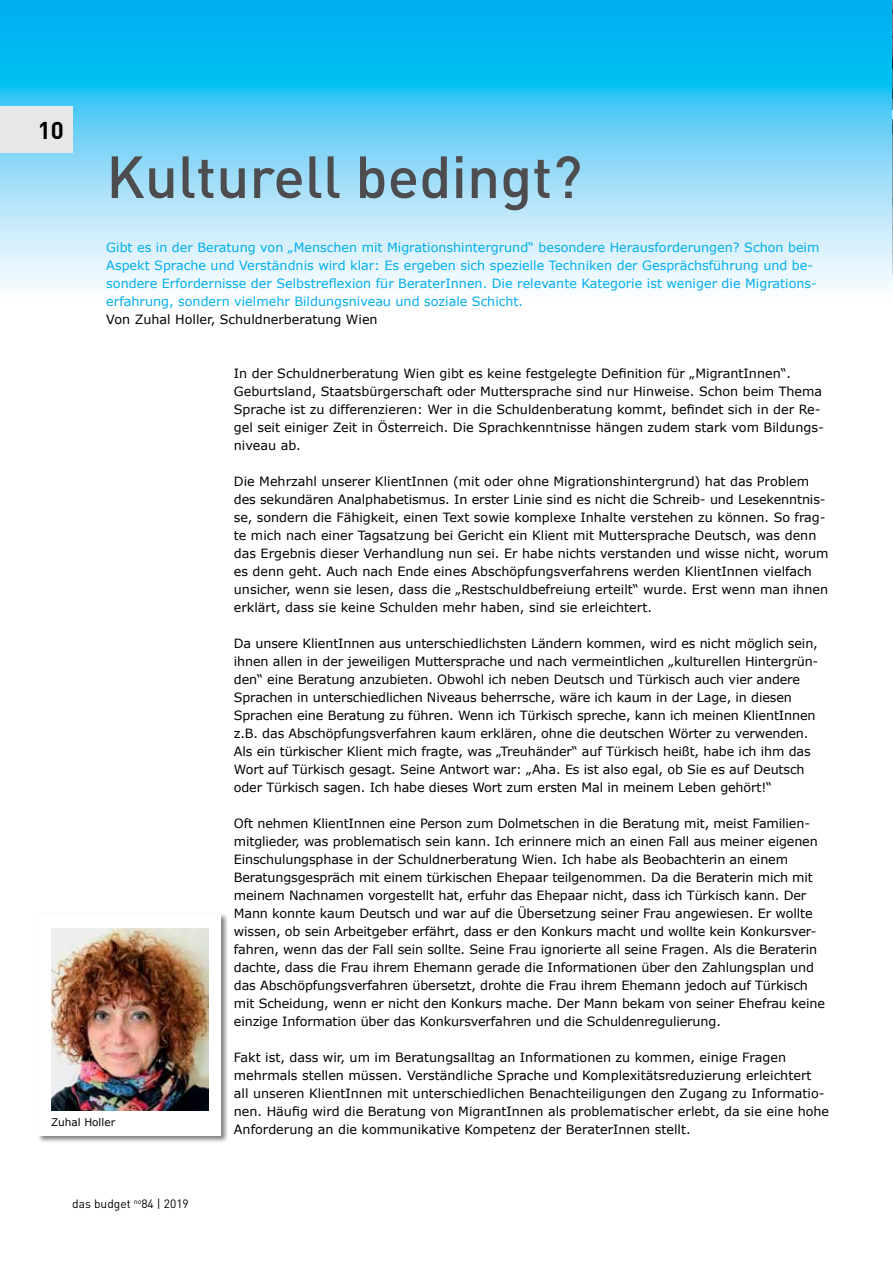
<style>
.page{position:relative;width:893px;height:1263px;background:#fff}
.page>*{position:absolute;margin:0;border:0;box-sizing:border-box;transform-origin:0 0}
.t1{font:500 58.5px "DINOT";color:#4d4d4f}
.t2{font:700 24px "DINOT";color:#000}
.t3{font:12.75px/18px "Verdana";letter-spacing:-.01em;color:#000}
.t4{font:12.75px/18px "Verdana";color:#00aeef}
.t5{font:12px "DINOT";color:#000}
.t6{font:10.5px "Verdana";color:#000}
</style>
<div class="page">
<svg style="left:0;top:0;width:892px;height:289px;background:#6fd3f6"></svg>
<div style="left:37px;top:913px;width:191px;height:230px;background:#000;opacity:.5"></div>
<div style="left:38px;top:914px;width:183px;height:221px;background:#fff"></div>
<img style="left:51px;top:928px;width:157px;height:183px">
<img style="left:892px;top:0;width:1px;height:286px">
<div style="left:0;top:106px;width:72px;height:47px;background:#e6e7e8"></div>
<h2 class="t2" style="left:38px;top:114px;width:28px">10</h2>
<h1 class="t1" style="left:106px;top:137px;width:477px">Kulturell bedingt?</h1>
<p class="t4" style="left:106px;top:238px;width:715px">Gibt es in der Beratung von „Menschen mit Migrationshintergrund“ besondere Herausforderungen? Schon beim Aspekt Sprache und Verständnis wird klar: Es ergeben sich spezielle Techniken der Gesprächsführung und be&shy;sondere Erfordernisse der Selbstreflexion für BeraterInnen. Die relevante Kategorie ist weniger die Migrations&shy;erfahrung, sondern vielmehr Bildungsniveau und soziale Schicht.</p>
<p class="t3" style="left:106px;top:310px;width:273px">Von Zuhal Holler, Schuldnerberatung Wien</p>
<p class="t6" style="left:51px;top:1115px;width:66px">Zuhal Holler</p>
<p class="t5" style="left:72px;top:1196px;width:118px">das budget <sup>no</sup>84 | 2019</p>
<p class="t3" style="left:234px;top:364px;width:591px">In der Schuldnerberatung Wien gibt es keine festgelegte Definition für „MigrantInnen“.<br>Geburtsland, Staatsbürgerschaft oder Muttersprache sind nur Hinweise. Schon beim Thema Sprache ist zu differenzieren: Wer in die Schuldenberatung kommt, befindet sich in der Re&shy;gel seit einiger Zeit in Österreich. Die Sprachkenntnisse hängen zudem stark vom Bildungs&shy;niveau ab.</p>
<p class="t3" style="left:234px;top:472px;width:596px">Die Mehrzahl unserer KlientInnen (mit oder ohne Migrationshintergrund) hat das Problem des sekundären Analphabetismus. In erster Linie sind es nicht die Schreib- und Lesekenntnis&shy;se, sondern die Fähigkeit, einen Text sowie komplexe Inhalte verstehen zu können. So frag&shy;te mich nach einer Tagsatzung bei Gericht ein Klient mit Muttersprache Deutsch, was denn das Ergebnis dieser Verhandlung nun sei. Er habe nichts verstanden und wisse nicht, worum es denn geht. Auch nach Ende eines Abschöpfungsverfahrens werden KlientInnen vielfach unsicher, wenn sie lesen, dass die „Restschuldbefreiung erteilt“ wurde. Erst wenn man ihnen erklärt, dass sie keine Schulden mehr haben, sind sie erleichtert.</p>
<p class="t3" style="left:234px;top:634px;width:586px">Da unsere KlientInnen aus unterschiedlichsten Ländern kommen, wird es nicht möglich sein, ihnen allen in der jeweiligen Muttersprache und nach vermeintlichen „kulturellen Hintergrün&shy;den“ eine Beratung anzubieten. Obwohl ich neben Deutsch und Türkisch auch vier andere Sprachen in unterschiedlichen Niveaus beherrsche, wäre ich kaum in der Lage, in diesen Sprachen eine Beratung zu führen. Wenn ich Türkisch spreche, kann ich meinen KlientInnen z.B. das Abschöpfungsverfahren kaum erklären, ohne die deutschen Wörter zu verwenden.<br>Als ein türkischer Klient mich fragte, was „Treuhänder“ auf Türkisch heißt, habe ich ihm das Wort auf Türkisch gesagt. Seine Antwort war: „Aha. Es ist also egal, ob Sie es auf Deutsch oder Türkisch sagen. Ich habe dieses Wort zum ersten Mal in meinem Leben gehört!“</p>
<p class="t3" style="left:234px;top:814px;width:593px">Oft nehmen KlientInnen eine Person zum Dolmetschen in die Beratung mit, meist Familien&shy;mitglieder, was problematisch sein kann. Ich erinnere mich an einen Fall aus meiner eigenen Einschulungsphase in der Schuldnerberatung Wien. Ich habe als Beobachterin an einem Beratungsgespräch mit einem türkischen Ehepaar teilgenommen. Da die Beraterin mich mit meinem Nachnamen vorgestellt hat, erfuhr das Ehepaar nicht, dass ich Türkisch kann. Der Mann konnte kaum Deutsch und war auf die Übersetzung seiner Frau angewiesen. Er wollte wissen, ob sein Arbeitgeber erfährt, dass er den Konkurs macht und wollte kein Konkursver&shy;fahren, wenn das der Fall sein sollte. Seine Frau ignorierte all seine Fragen. Als die Beraterin dachte, dass die Frau ihrem Ehemann gerade die Informationen über den Zahlungsplan und das Abschöpfungsverfahren übersetzt, drohte die Frau ihrem Ehemann jedoch auf Türkisch mit Scheidung, wenn er nicht den Konkurs mache. Der Mann bekam von seiner Ehefrau keine einzige Information über das Konkursverfahren und die Schuldenregulierung.</p>
<p class="t3" style="left:234px;top:1048px;width:597px">Fakt ist, dass wir, um im Beratungsalltag an Informationen zu kommen, einige Fragen mehrmals stellen müssen. Verständliche Sprache und Komplexitätsreduzierung erleichtert all unseren KlientInnen mit unterschiedlichen Benachteiligungen den Zugang zu Informatio&shy;nen. Häufig wird die Beratung von MigrantInnen als problematischer erlebt, da sie eine hohe Anforderung an die kommunikative Kompetenz der BeraterInnen stellt.</p>
</div>
